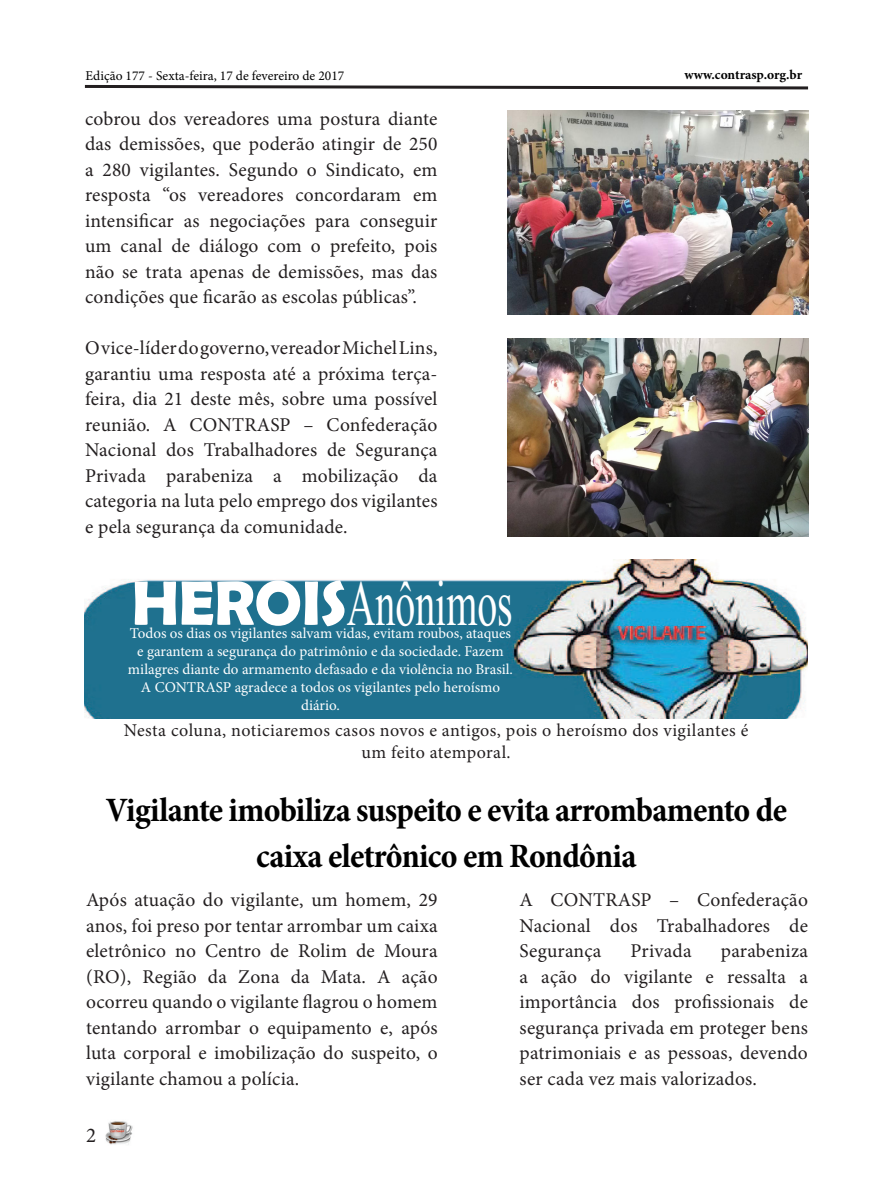
<style>
.page{position:relative;width:893px;height:1191px;background:#fff}
.page>*{position:absolute;margin:0;border:0;box-sizing:border-box;transform-origin:0 0}
.t1{font:79.65px "Aparajita";color:#fff;scale:.62 1}
.t2{font:700 condensed 34.5px/46.5px "Minion Pro";letter-spacing:-.02em;color:#000;text-align:center}
.t3{font:21px "Minion Pro";color:#231f20}
.t4{font:19.5px/25.5px "Minion Pro";letter-spacing:.01em;color:#231f20;text-align:justify}
.t5{font:18px/21.6px "Minion Pro";letter-spacing:.025em;color:#231f20;text-align:center}
.t6{font:15px/18px "Minion Pro";color:#fff;text-align:center}
.t7{font:13.5px "Minion Pro";color:#000}
.t8{font:700 13.5px "Minion Pro";color:#000}
.s1{font-family:"Berlin Sans FB Demi";font-weight:700;font-size:63px}
</style>
<div class="page">
<img style="left:105px;top:1121px;width:28px;height:24px">
<svg style="left:84px;top:84px;width:725px;height:6px"></svg>
<img style="left:507px;top:111px;width:301px;height:204px">
<img style="left:507px;top:338px;width:301px;height:198px">
<img style="left:85px;top:559px;width:723px;height:159px">
<p class="t7" style="left:86px;top:66px;width:260px">Edição 177 - Sexta-feira, 17 de fevereiro de 2017</p>
<p class="t8" style="left:685px;top:65px;width:119px">www.contrasp.org.br</p>
<p class="t4" style="left:85px;top:106px;width:354px">cobrou dos vereadores uma postura diante das demissões, que poderão atingir de 250 a 280 vigilantes. Segundo o Sindicato, em resposta “os vereadores concordaram em intensificar as negociações para conseguir um canal de diálogo com o prefeito, pois não se trata apenas de demissões, mas das condições que ficarão as escolas públicas”.</p>
<p class="t4" style="left:85px;top:335px;width:354px">O vice-líder do governo, vereador Michel Lins, garantiu uma resposta até a próxima terça&shy;feira, dia 21 deste mês, sobre uma possível reunião. A CONTRASP – Confederação Nacional dos Trabalhadores de Segurança Privada parabeniza a mobilização da categoria na luta pelo emprego dos vigilantes e pela segurança da comunidade.</p>
<p class="t1" style="left:132px;top:564px;width:616px"><span class="s1">HERÓIS</span>Anônimos</p>
<p class="t6" style="left:128px;top:624px;width:387px">Todos os dias os vigilantes salvam vidas, evitam roubos, ataques e garantem a segurança do patrimônio e da sociedade. Fazem milagres diante do armamento defasado e da violência no Brasil.<br>A CONTRASP agradece a todos os vigilantes pelo heroísmo diário.</p>
<p class="t5" style="left:124px;top:720px;width:626px">Nesta coluna, noticiaremos casos novos e antigos, pois o heroísmo dos vigilantes é um feito atemporal.</p>
<p class="t2" style="left:106px;top:786px;width:683px">Vigilante imobiliza suspeito e evita arrombamento de caixa eletrônico em Rondônia</p>
<p class="t4" style="left:86px;top:887px;width:353px">Após atuação do vigilante, um homem, 29 anos, foi preso por tentar arrombar um caixa eletrônico no Centro de Rolim de Moura (RO), Região da Zona da Mata. A ação ocorreu quando o vigilante flagrou o homem tentando arrombar o equipamento e, após luta corporal e imobilização do suspeito, o vigilante chamou a polícia.</p>
<p class="t4" style="left:519px;top:887px;width:290px">A CONTRASP – Confederação Nacional dos Trabalhadores de Segurança</p>
<p class="t4" style="left:519px;top:938px;width:290px;text-indent:201px">parabeniza a ação do vigilante e ressalta a importância dos profissionais de segurança privada em proteger bens patrimoniais e as pessoas, devendo ser cada vez mais valorizados.</p>
<p class="t4" style="left:631px;top:938px;width:62px">Privada</p>
<p class="t3" style="left:86px;top:1121px;width:12px">2</p>
</div>
